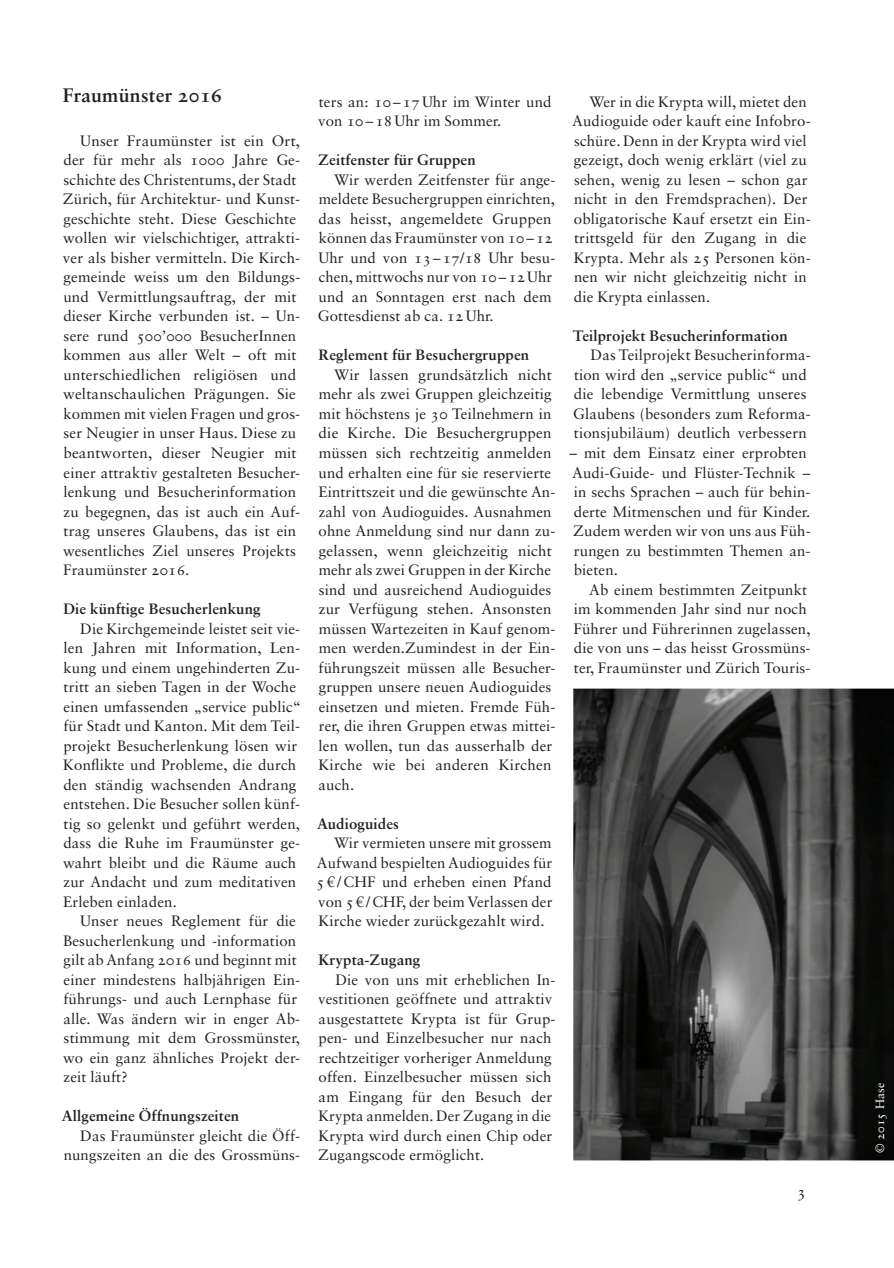
<style>
.page{position:relative;width:894px;height:1268px;background:#fff}
.page>*{position:absolute;margin:0;border:0;box-sizing:border-box;transform-origin:0 0}
.t1{font:700 19.5px "Sabon LT Std";letter-spacing:.015em;color:#231f20}
.t2{font:15.75px "Sabon LT Std";color:#231f20}
.t3{font:15px/19.5px "Sabon LT Std";letter-spacing:.01em;color:#231f20}
.t4{font:700 15px "Sabon LT Std";letter-spacing:.01em;color:#231f20}
.t5{font:12px "Sabon LT Std";letter-spacing:.015em;color:#fff}
</style>
<div class="page">
<img style="left:573px;top:688px;width:321px;height:472px">
<h1 class="t1" style="left:63px;top:83px;width:160px">Fraumünster 2016</h1>
<p class="t3" style="left:63px;top:131px;width:239px;text-indent:17px">Unser Fraumünster ist ein Ort, der für mehr als 1000 Jahre Ge&shy;schichte des Christentums, der Stadt Zürich, für Architektur- und Kunst&shy;geschichte steht. Diese Geschichte wollen wir vielschichtiger, attrakti&shy;ver als bisher vermitteln. Die Kirch&shy;gemeinde weiss um den Bildungs&shy;und Vermittlungsauftrag, der mit dieser Kirche verbunden ist. – Un&shy;sere rund 500’000 BesucherInnen kommen aus aller Welt – oft mit unterschiedlichen religiösen und weltanschaulichen Prägungen. Sie kommen mit vielen Fragen und gros&shy;ser Neugier in unser Haus. Diese zu beantworten, dieser Neugier mit einer attraktiv gestalteten Besucher&shy;lenkung und Besucherinformation zu begegnen, das ist auch ein Auf&shy;trag unseres Glaubens, das ist ein wesentliches Ziel unseres Projekts Fraumünster 2016.</p>
<p class="t4" style="left:63px;top:599px;width:199px">Die künftige Besucherlenkung</p>
<p class="t3" style="left:63px;top:618px;width:240px;text-indent:17px">Die Kirchgemeinde leistet seit vie&shy;len Jahren mit Information, Len&shy;kung und einem ungehinderten Zu&shy;tritt an sieben Tagen in der Woche einen umfassenden „service public“ für Stadt und Kanton. Mit dem Teil&shy;projekt Besucherlenkung lösen wir<br>Konflikte und Probleme, die durch den ständig wachsenden Andrang entstehen. Die Besucher sollen künf&shy;tig so gelenkt und geführt werden, dass die Ruhe im Fraumünster ge&shy;wahrt bleibt und die Räume auch zur Andacht und zum meditativen<br>Erleben einladen.</p>
<p class="t3" style="left:63px;top:911px;width:239px;text-indent:17px">Unser neues Reglement für die<br>Besucherlenkung und -information gilt ab Anfang 2016 und beginnt mit einer mindestens halbjährigen Ein&shy;führungs- und auch Lernphase für alle. Was ändern wir in enger Ab&shy;stimmung mit dem Grossmünster, wo ein ganz ähnliches Projekt der&shy;zeit läuft?</p>
<p class="t4" style="left:62px;top:1106px;width:179px">Allgemeine Öffnungszeiten</p>
<p class="t3" style="left:64px;top:1125px;width:238px;text-align:right">Das Fraumünster gleicht die Öff&shy;nungszeiten an die des Grossmüns-</p>
<p class="t3" style="left:318px;top:92px;width:235px">ters an: 10 – 17 Uhr im Winter und von 10 – 18 Uhr im Sommer.</p>
<p class="t4" style="left:318px;top:151px;width:159px">Zeitfenster für Gruppen</p>
<p class="t3" style="left:318px;top:170px;width:239px;text-indent:16px">Wir werden Zeitfenster für ange&shy;meldete Besuchergruppen einrichten, das heisst, angemeldete Gruppen können das Fraumünster von 10–12<br>Uhr und von 13 – 17/18 Uhr besu&shy;chen, mittwochs nur von 10 – 12Uhr und an Sonntagen erst nach dem<br>Gottesdienst ab ca. 12 Uhr.</p>
<p class="t4" style="left:318px;top:346px;width:212px">Reglement für Besuchergruppen</p>
<p class="t3" style="left:318px;top:365px;width:239px;text-indent:16px">Wir lassen grundsätzlich nicht mehr als zwei Gruppen gleichzeitig mit höchstens je 30 Teilnehmern in die Kirche. Die Besuchergruppen müssen sich rechtzeitig anmelden und erhalten eine für sie reservierte<br>Eintrittszeit und die gewünschte An&shy;zahl von Audioguides. Ausnahmen ohne Anmeldung sind nur dann zu&shy;gelassen, wenn gleichzeitig nicht mehr als zwei Gruppen in der Kirche sind und ausreichend Audioguides zur Verfügung stehen. Ansonsten müssen Wartezeiten in Kauf genom&shy;men werden.Zumindest in der Ein&shy;führungszeit müssen alle Besucher&shy;gruppen unsere neuen Audioguides einsetzen und mieten. Fremde Füh&shy;rer, die ihren Gruppen etwas mittei&shy;len wollen, tun das ausserhalb der<br>Kirche wie bei anderen Kirchen auch.</p>
<p class="t4" style="left:317px;top:814px;width:84px">Audioguides</p>
<p class="t3" style="left:316px;top:833px;width:238px;text-align:justify;text-indent:18px">Wir vermieten unsere mit grossem Aufwand bespielten Audioguides für 5 € / CHF und erheben einen Pfand von 5€ /CHF, der beim Verlassen der Kirche wieder zurückgezahlt wird.</p>
<p class="t4" style="left:318px;top:950px;width:103px">Krypta-Zugang</p>
<p class="t3" style="left:318px;top:969px;width:239px;text-indent:17px">Die von uns mit erheblichen In&shy;vestitionen geöffnete und attraktiv ausgestattete Krypta ist für Grup&shy;pen- und Einzelbesucher nur nach rechtzeitiger vorheriger Anmeldung offen. Einzelbesucher müssen sich am Eingang für den Besuch der Krypta anmelden. Der Zugang in die Krypta wird durch einen Chip oder Zugangscode ermöglicht.</p>
<p class="t3" style="left:572px;top:92px;width:240px;text-indent:17px">Wer in die Krypta will, mietet den Audioguide oder kauft eine Infobro&shy;schüre. Denn in der Krypta wird viel gezeigt, doch wenig erklärt (viel zu sehen, wenig zu lesen – schon gar nicht in den Fremdsprachen). Der obligatorische Kauf ersetzt ein Ein&shy;trittsgeld für den Zugang in die Krypta. Mehr als 25 Personen kön&shy;nen wir nicht gleichzeitig nicht in die Krypta einlassen.</p>
<p class="t4" style="left:573px;top:326px;width:216px">Teilprojekt Besucherinformation</p>
<p class="t3" style="left:573px;top:345px;width:239px;text-indent:17px">Das Teilprojekt Besucherinforma&shy;tion wird den „service public“ und die lebendige Vermittlung unseres Glaubens (besonders zum Reforma&shy;tionsjubiläum) deutlich verbessern</p>
<p class="t3" style="left:569px;top:443px;width:243px">– mit dem Einsatz einer erprobten<br>Audi-Guide- und Flüster-Technik – in sechs Sprachen – auch für behin&shy;derte Mitmenschen und für Kinder.<br>Zudem werden wir von uns aus Füh&shy;rungen zu bestimmten Themen an&shy;bieten.</p>
<p class="t3" style="left:573px;top:579px;width:238px;text-indent:16px">Ab einem bestimmten Zeitpunkt im kommenden Jahr sind nur noch Führer und Führerinnen zugelassen, die von uns – das heisst Grossmüns&shy;ter, Fraumünster und Zürich Touris-</p>
<p class="t2" style="left:797px;top:1181px;width:10px">3</p>
<p class="t5" style="left:872px;top:1153px;width:72px;rotate:-90deg">© 2015 Hase</p>
</div>
